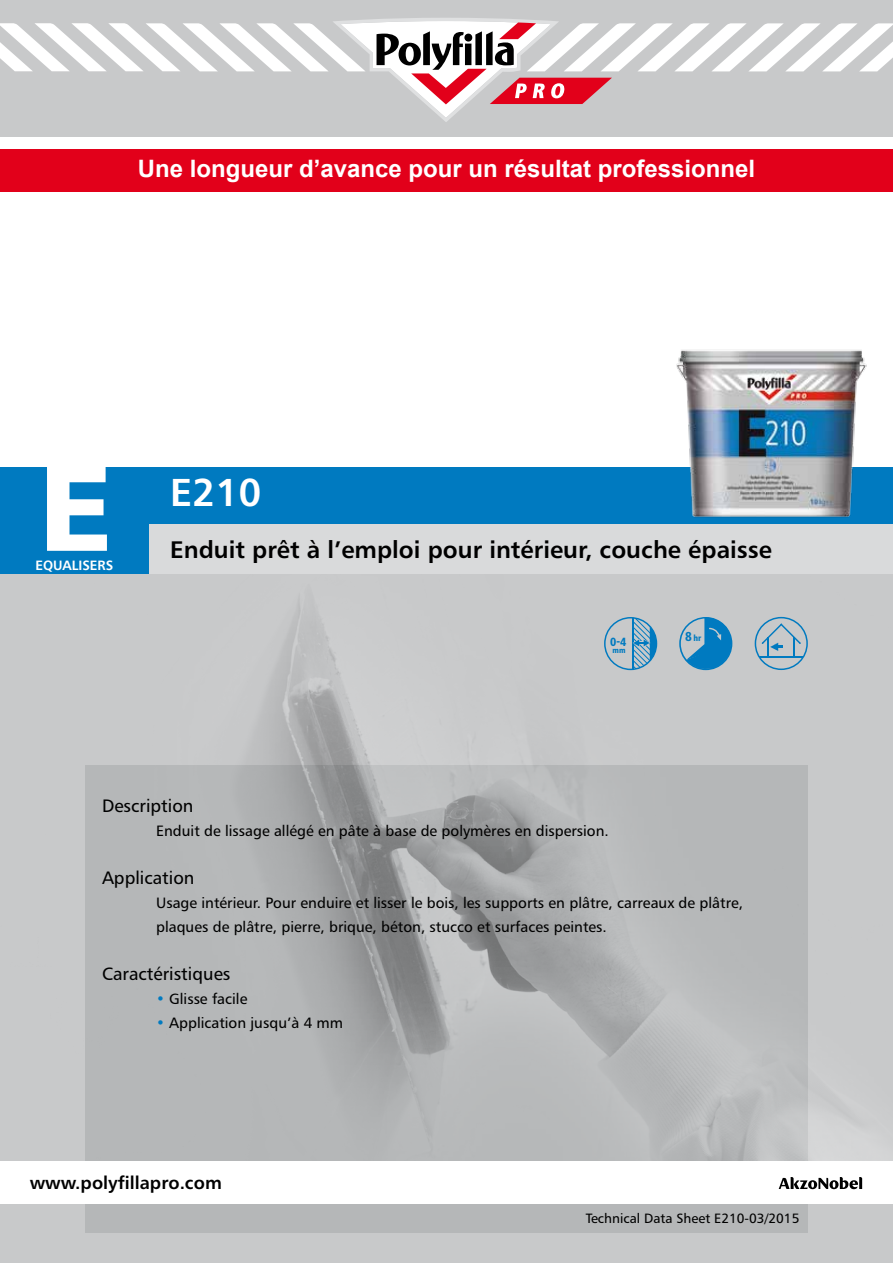
<style>
.page{position:relative;width:893px;height:1263px;background:#fff}
.page>*{position:absolute;margin:0;border:0;box-sizing:border-box;transform-origin:0 0}
.t1{font:121.5px "Humanist 777 BT Black B";color:#fff}
.t2{font:39px "Humanist 777 BT Bold B";color:#fff}
.t3{font:700 24px "Arial";color:#fff}
.t4{font:24px "Humanist 777 BT Bold B";color:#000}
.t5{font:18px "Humanist 777 BT Roman B";color:#000}
.t6{font:18px "Humanist 777 BT Bold B";color:#000}
.t7{font:15px/24px "Humanist 777 BT Roman B";color:#000}
.t8{font:13.5px "Humanist 777 BT Roman B";color:#000}
.t9{font:13.5px "Humanist 777 BT Bold B";color:#fff}
.t10{font:11.85px "Humanist BLC";color:#007ac0}
.t11{font:8.7px "Humanist BLC";color:#007ac0}
.t12{font:7.95px "Humanist BLC";color:#007ac0}
.s1{font-size:12.9px}
.s2{color:#007ac0}
</style>
<div class="page">
<div style="left:0;top:486px;width:893px;height:777px;background:#c8c9ca"></div>
<div style="left:85px;top:765px;width:723px;height:468px;background:#b5b7b8"></div>
<img style="left:254px;top:604px;width:639px;height:557px">
<div style="left:136px;top:512px;width:757px;height:62px;background:#d9dadb"></div>
<div style="left:0;top:149px;width:893px;height:42px;background:#e2001a"></div>
<div style="left:0;top:1161px;width:893px;height:42px;background:#fff"></div>
<div style="left:21px;top:467px;width:872px;height:57px;background:#007ac0"></div>
<div style="left:0;top:467px;width:149px;height:107px;background:#007ac0"></div>
<div style="left:0;top:0;width:893px;height:136px;background:#c8c9ca"></div>
<svg style="left:0;top:18px;width:893px;height:104px"></svg>
<svg style="left:779px;top:1177px;width:83px;height:12px"></svg>
<img style="left:676px;top:350px;width:191px;height:168px">
<svg style="left:604px;top:617px;width:53px;height:53px"></svg>
<div style="left:606px;top:618px;width:50px;height:51px;background:#c8c9ca;border-radius:50%"></div>
<svg style="left:632px;top:618px;width:25px;height:51px"></svg>
<svg style="left:679px;top:617px;width:53px;height:53px"></svg>
<div style="left:681px;top:618px;width:50px;height:50px;background:#c8c9ca;border-radius:50%"></div>
<svg style="left:686px;top:617px;width:46px;height:52px"></svg>
<svg style="left:755px;top:617px;width:53px;height:53px"></svg>
<div style="left:756px;top:618px;width:50px;height:50px;background:#c8c9ca;border-radius:50%"></div>
<hr style="left:759px;top:656px;width:44px;height:2px;background:#007ac0">
<svg style="left:762px;top:623px;width:39px;height:33px"></svg>
<h3 class="t3" style="left:138px;top:152px;width:619px">Une longueur d’avance pour un résultat professionnel</h3>
<h1 class="t1" style="left:39px;top:430px;width:76px">E</h1>
<p class="t9" style="left:35px;top:557px;width:80px">EQUALISERS</p>
<h2 class="t2" style="left:170px;top:468px;width:93px">E210</h2>
<h3 class="t4" style="left:170px;top:534px;width:603px">Enduit prêt à l’emploi pour intérieur, couche épaisse</h3>
<p class="t10" style="left:610px;top:634px;width:18px">0-4</p>
<p class="t12" style="left:613px;top:645px;width:15px">mm</p>
<p class="t11" style="left:685px;top:633px;width:17px"><span class="s1">8</span>hr</p>
<p class="t5" style="left:102px;top:794px;width:93px">Description</p>
<p class="t7" style="left:156px;top:818px;width:454px">Enduit de lissage allégé en pâte à base de polymères en dispersion.</p>
<p class="t5" style="left:102px;top:866px;width:94px">Application</p>
<p class="t7" style="left:156px;top:890px;width:589px">Usage intérieur. Pour enduire et lisser le bois, les supports en plâtre, carreaux de plâtre, plaques de plâtre, pierre, brique, béton, stucco et surfaces peintes.</p>
<p class="t5" style="left:102px;top:962px;width:130px">Caractéristiques</p>
<p class="t7" style="left:156px;top:986px;width:93px"><span class="s2">•</span> Glisse facile</p>
<p class="t7" style="left:156px;top:1010px;width:189px"><span class="s2">•</span> Application jusqu’à 4 mm</p>
<p class="t6" style="left:30px;top:1172px;width:194px">www.polyfillapro.com</p>
<p class="t8" style="left:586px;top:1210px;width:215px">Technical Data Sheet E210-03/2015</p>
</div>
